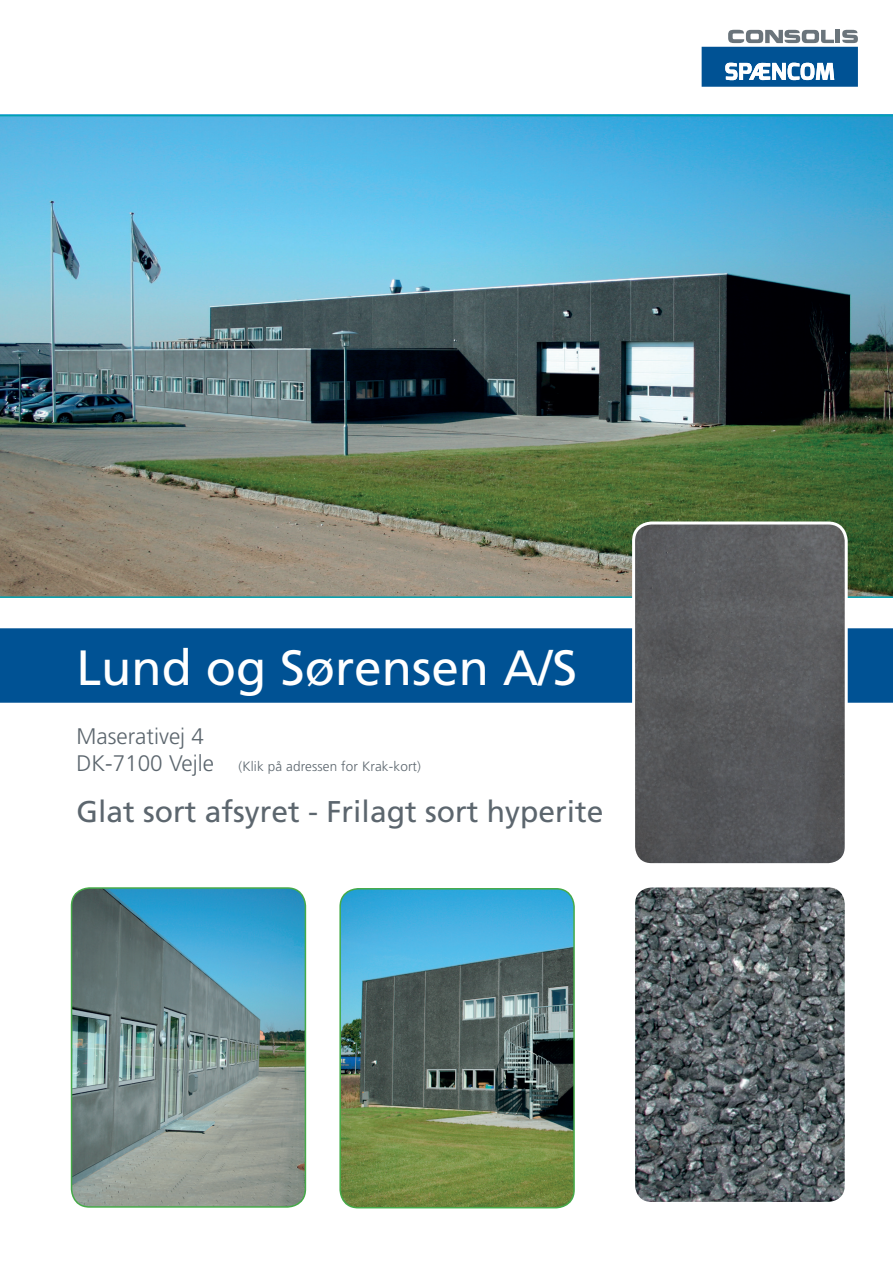
<style>
.page{position:relative;width:893px;height:1263px;background:#fff}
.page>*{position:absolute;margin:0;border:0;box-sizing:border-box;transform-origin:0 0}
.t1{font:49.5px "Frutiger";color:#fff}
.t2{font:30px "Frutiger";color:#5c666e}
.t3{font:300 22.5px "Frutiger";color:#5c666e}
.t4{font:300 13.5px "Frutiger";letter-spacing:.01em;color:#5c666e}
.s1{font-size:22.5px}
</style>
<div class="page">
<div style="left:0;top:628px;width:893px;height:75px;background:#005294"></div>
<svg style="left:702px;top:30px;width:156px;height:57px"></svg>
<img style="left:0;top:116px;width:893px;height:480px">
<hr style="left:0;top:115px;width:893px;height:1px;background:#00a2b1">
<hr style="left:0;top:596px;width:893px;height:2px;background:#00a2b1">
<img style="left:341px;top:889px;width:233px;height:319px">
<div style="left:339px;top:888px;width:236px;height:320px;border:2px solid #45aa48;border-radius:18px"></div>
<img style="left:72px;top:888px;width:233px;height:319px">
<div style="left:71px;top:887px;width:235px;height:321px;border:2px solid #45aa48;border-radius:18px"></div>
<img style="left:636px;top:888px;width:208px;height:313px">
<div style="left:632px;top:884px;width:216px;height:321px;border:3px solid #fff;border-radius:18px"></div>
<img style="left:634px;top:523px;width:212px;height:339px">
<div style="left:632px;top:521px;width:216px;height:345px;border:3px solid #fff;border-radius:18px"></div>
<h1 class="t1" style="left:77px;top:639px;width:502px">Lund og Sørensen A/S</h1>
<h3 class="t3" style="left:77px;top:723px;width:129px">Maserativej 4</h3>
<p class="t4" style="left:77px;top:758px;width:346px"><span class="s1">DK-7100 Vejle</span> (Klik på adressen for Krak-kort)</p>
<h2 class="t2" style="left:77px;top:794px;width:528px">Glat sort afsyret - Frilagt sort hyperite</h2>
</div>
